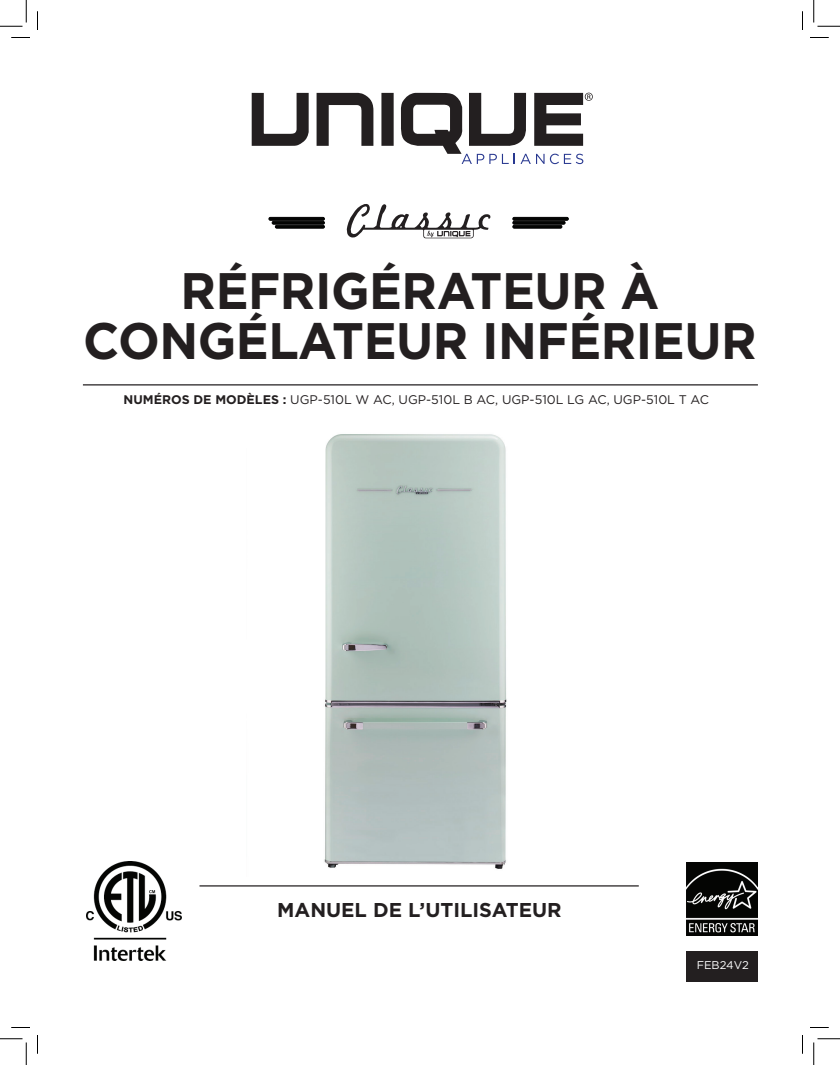
<style>
.page{position:relative;width:840px;height:1065px;background:#fff}
.page>*{position:absolute;margin:0;border:0;box-sizing:border-box;transform-origin:0 0}
.t1{font:700 51.25px/50px "Gotham";letter-spacing:-.01em;color:#231f20;text-align:center;scale:.96 1}
.t2{font:700 20px "Gotham";color:#231f20}
.t3{font:12.5px "Gotham";color:#231f20}
.t4{font:11.25px "Gotham";color:#fff}
.s1{font-weight:700}
</style>
<div class="page">
<img style="left:324px;top:434px;width:183px;height:435px">
<div style="left:686px;top:951px;width:72px;height:30px;background:#231f20"></div>
<hr style="left:83px;top:384px;width:675px;height:2px;background:#231f20">
<svg style="left:317px;top:93px;width:56px;height:53px"></svg>
<svg style="left:252px;top:93px;width:57px;height:53px"></svg>
<div style="left:381px;top:93px;width:13px;height:53px;background:#231f20"></div>
<svg style="left:401px;top:93px;width:192px;height:71px"></svg>
<hr style="left:200px;top:885px;width:439px;height:2px;background:#231f20">
<img style="left:87px;top:862px;width:94px;height:99px">
<div style="left:269px;top:217px;width:56px;height:3px;border:1px solid #000"></div>
<div style="left:272px;top:221px;width:53px;height:3px;border:1px solid #000"></div>
<div style="left:275px;top:225px;width:50px;height:3px;border:1px solid #000"></div>
<div style="left:513px;top:217px;width:56px;height:3px;border:1px solid #000"></div>
<div style="left:513px;top:221px;width:52px;height:3px;border:1px solid #000"></div>
<div style="left:513px;top:225px;width:49px;height:3px;border:1px solid #000"></div>
<svg style="left:346px;top:204px;width:145px;height:34px"></svg>
<div style="left:686px;top:862px;width:72px;height:74px;background:#040503"></div>
<img style="left:686px;top:868px;width:71px;height:65px">
<svg style="left:11px;top:37px;width:19px;height:1px"></svg>
<svg style="left:810px;top:37px;width:19px;height:1px"></svg>
<svg style="left:11px;top:1027px;width:19px;height:1px"></svg>
<svg style="left:810px;top:1027px;width:19px;height:1px"></svg>
<svg style="left:37px;top:11px;width:1px;height:19px"></svg>
<svg style="left:37px;top:1035px;width:1px;height:19px"></svg>
<svg style="left:802px;top:11px;width:1px;height:19px"></svg>
<svg style="left:802px;top:1035px;width:1px;height:19px"></svg>
<svg style="left:0;top:0;width:27px;height:27px"></svg>
<svg style="left:0;top:1039px;width:27px;height:26px"></svg>
<svg style="left:814px;top:0;width:26px;height:27px"></svg>
<svg style="left:814px;top:1039px;width:26px;height:26px"></svg>
<h1 class="t1" style="left:83px;top:265px;width:703px">RÉFRIGÉRATEUR À<br>CONGÉLATEUR INFÉRIEUR</h1>
<p class="t3" style="left:124px;top:392px;width:587px"><span class="s1">NUMÉROS DE MODÈLES :</span> UGP-510L W AC, UGP-510L B AC, UGP-510L LG AC, UGP-510L T AC</p>
<h2 class="t2" style="left:277px;top:896px;width:286px">MANUEL DE L’UTILISATEUR</h2>
<p class="t4" style="left:697px;top:958px;width:54px">FEB24V2</p>
</div>
